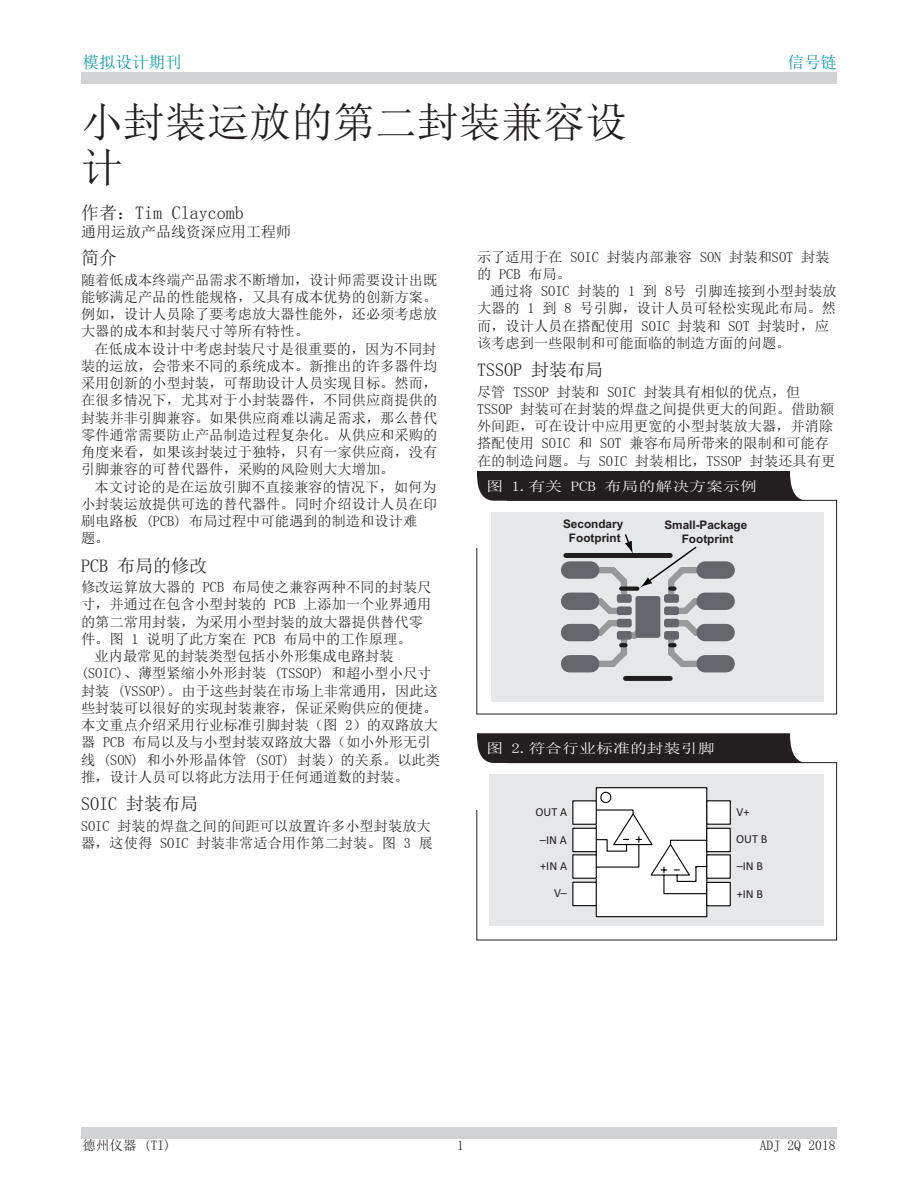
<style>
.page{position:relative;width:918px;height:1188px;background:#fff}
.page>*{position:absolute;margin:0;border:0;box-sizing:border-box;transform-origin:0 0}
.t1{font:42px/45px "Sim Sun";color:#231f20}
.t2{font:18px "Sim Sun";color:#231f20}
.t3{font:16.5px "Sim Sun";color:#0097a4}
.t4{font:15px "Sim Sun";color:#231f20}
.t5{font:14.25px/17.2px "Sim Sun";color:#231f20}
.t6{font:13.5px "Sim Sun";color:#fff;scale:1.26 1}
.t7{font:13.5px "Sim Sun";color:#231f20}
.t8{font:12.15px/26.2px "Calibri";color:#231f20}
.t9{font:700 11.85px/14.1px "Arial";color:#231f20;text-align:center}
</style>
<div class="page">
<div style="left:81px;top:1127px;width:756px;height:11px;background:#d1d2d4"></div>
<div style="left:81px;top:73px;width:756px;height:11px;background:#d1d2d4"></div>
<svg style="left:477px;top:471px;width:331px;height:30px;background:#2f2b2c"></svg>
<div style="left:491px;top:513px;width:333px;height:189px;background:#e6e7e9"></div>
<div style="left:626px;top:676px;width:44px;height:5px;background:#201d1e"></div>
<div style="left:566px;top:553px;width:104px;height:5px;background:#201d1e"></div>
<div style="left:570px;top:624px;width:21px;height:17px;background:#63666a"></div>
<div style="left:570px;top:593px;width:21px;height:17px;background:#63666a"></div>
<div style="left:570px;top:561px;width:21px;height:18px;background:#63666a"></div>
<div style="left:570px;top:655px;width:21px;height:17px;background:#63666a"></div>
<div style="left:705px;top:624px;width:21px;height:17px;background:#63666a"></div>
<div style="left:705px;top:593px;width:21px;height:17px;background:#63666a"></div>
<div style="left:705px;top:561px;width:21px;height:18px;background:#63666a"></div>
<div style="left:705px;top:655px;width:21px;height:17px;background:#63666a"></div>
<svg style="left:574px;top:534px;width:148px;height:139px"></svg>
<svg style="left:477px;top:733px;width:331px;height:30px;background:#302c2d"></svg>
<div style="left:489px;top:774px;width:335px;height:152px;background:#e6e7e9"></div>
<div style="left:596px;top:788px;width:111px;height:129px;background:#fff"></div>
<div style="left:596px;top:787px;width:111px;height:130px;border:1px solid #040503"></div>
<div style="left:706px;top:800px;width:25px;height:25px;background:#fff;border:1px solid #040503"></div>
<div style="left:706px;top:828px;width:25px;height:24px;background:#fff;border:1px solid #040503"></div>
<div style="left:706px;top:854px;width:25px;height:25px;background:#fff;border:1px solid #040503"></div>
<div style="left:706px;top:882px;width:25px;height:24px;background:#fff;border:1px solid #040503"></div>
<div style="left:572px;top:800px;width:25px;height:25px;background:#fff;border:1px solid #040503"></div>
<div style="left:572px;top:828px;width:25px;height:24px;background:#fff;border:1px solid #040503"></div>
<div style="left:572px;top:854px;width:25px;height:25px;background:#fff;border:1px solid #040503"></div>
<div style="left:572px;top:882px;width:25px;height:24px;background:#fff;border:1px solid #040503"></div>
<svg style="left:595px;top:791px;width:113px;height:104px"></svg>
<p class="t3" style="left:82px;top:53px;width:100px">模拟设计期刊</p>
<p class="t3" style="left:788px;top:53px;width:51px">信号链</p>
<h1 class="t1" style="left:81px;top:99px;width:547px">小封装运放的第二封装兼容设计</h1>
<p class="t2" style="left:81px;top:204px;width:164px">作者：Tim Claycomb</p>
<p class="t4" style="left:81px;top:224px;width:211px">通用运放产品线资深应用工程师</p>
<p class="t2" style="left:81px;top:249px;width:37px">简介</p>
<p class="t5" style="left:81px;top:271px;width:358px;text-align:justify">随着低成本终端产品需求不断增加，设计师需要设计出既能够满足产品的性能规格，又具有成本优势的创新方案。例如，设计人员除了要考虑放大器性能外，还必须考虑放大器的成本和封装尺寸等所有特性。</p>
<p class="t5" style="left:81px;top:340px;width:358px;text-align:justify;text-indent:14px">在低成本设计中考虑封装尺寸是很重要的，因为不同封装的运放，会带来不同的系统成本。新推出的许多器件均采用创新的小型封装，可帮助设计人员实现目标。然而，在很多情况下，尤其对于小封装器件，不同供应商提供的封装并非引脚兼容。如果供应商难以满足需求，那么替代零件通常需要防止产品制造过程复杂化。从供应和采购的角度来看，如果该封装过于独特，只有一家供应商，没有引脚兼容的可替代器件，采购的风险则大大增加。</p>
<p class="t5" style="left:81px;top:478px;width:358px;text-indent:14px">本文讨论的是在运放引脚不直接兼容的情况下，如何为小封装运放提供可选的替代器件。同时介绍设计人员在印刷电路板 (PCB) 布局过程中可能遇到的制造和设计难<br>题。</p>
<p class="t2" style="left:81px;top:556px;width:127px">PCB 布局的修改</p>
<p class="t5" style="left:81px;top:578px;width:352px">修改运算放大器的 PCB 布局使之兼容两种不同的封装尺</p>
<p class="t5" style="left:81px;top:596px;width:352px">寸，并通过在包含小型封装的 PCB 上添加一个业界通用</p>
<p class="t5" style="left:81px;top:613px;width:343px">的第二常用封装，为采用小型封装的放大器提供替代零</p>
<p class="t5" style="left:81px;top:630px;width:332px">件。图 1 说明了此方案在 PCB 布局中的工作原理。</p>
<p class="t5" style="left:94px;top:647px;width:301px">业内最常见的封装类型包括小外形集成电路封装</p>
<p class="t5" style="left:81px;top:665px;width:352px">(SOIC)、薄型紧缩小外形封装 (TSSOP) 和超小型小尺寸</p>
<p class="t5" style="left:81px;top:682px;width:358px">封装 (VSSOP)。由于这些封装在市场上非常通用，因此这</p>
<p class="t5" style="left:81px;top:699px;width:358px">些封装可以很好的实现封装兼容，保证采购供应的便捷。</p>
<p class="t5" style="left:81px;top:716px;width:358px">本文重点介绍采用行业标准引脚封装（图 2）的双路放大</p>
<p class="t5" style="left:81px;top:734px;width:352px">器 PCB 布局以及与小型封装双路放大器（如小外形无引</p>
<p class="t5" style="left:81px;top:751px;width:361px">线 (SON) 和小外形晶体管 (SOT) 封装）的关系。以此类</p>
<p class="t5" style="left:81px;top:768px;width:329px">推，设计人员可以将此方法用于任何通道数的封装。</p>
<p class="t2" style="left:81px;top:795px;width:118px">SOIC 封装布局</p>
<p class="t5" style="left:81px;top:817px;width:353px">SOIC 封装的焊盘之间的间距可以放置许多小型封装放大器，这使得 SOIC 封装非常适合用作第二封装。图 3 展</p>
<p class="t5" style="left:477px;top:248px;width:354px">示了适用于在 SOIC 封装内部兼容 SON 封装和SOT 封装的 PCB 布局。</p>
<p class="t5" style="left:477px;top:283px;width:361px;text-indent:14px">通过将 SOIC 封装的 1 到 8号 引脚连接到小型封装放大器的 1 到 8 号引脚，设计人员可轻松实现此布局。然而，设计人员在搭配使用 SOIC 封装和 SOT 封装时，应该考虑到一些限制和可能面临的制造方面的问题。</p>
<p class="t2" style="left:477px;top:361px;width:127px">TSSOP 封装布局</p>
<p class="t5" style="left:477px;top:383px;width:360px">尽管 TSSOP 封装和 SOIC 封装具有相似的优点，但<br>TSSOP 封装可在封装的焊盘之间提供更大的间距。借助额外间距，可在设计中应用更宽的小型封装放大器，并消除搭配使用 SOIC 和 SOT 兼容布局所带来的限制和可能存在的制造问题。与 SOIC 封装相比，TSSOP 封装还具有更</p>
<p class="t6" style="left:486px;top:479px;width:217px">图 1.有关 PCB 布局的解决方案示例</p>
<p class="t9" style="left:563px;top:517px;width:62px">Secondary<br>Footprint</p>
<p class="t9" style="left:664px;top:518px;width:84px">Small-Package<br>Footprint</p>
<p class="t6" style="left:486px;top:741px;width:183px">图 2.符合行业标准的封装引脚</p>
<p class="t8" style="left:535px;top:799px;width:33px">OUT A</p>
<p class="t8" style="left:540px;top:826px;width:29px">–IN A +IN A</p>
<p class="t8" style="left:554px;top:880px;width:14px">V–</p>
<p class="t8" style="left:737px;top:799px;width:15px">V+</p>
<p class="t8" style="left:736px;top:826px;width:33px">OUT B</p>
<p class="t8" style="left:737px;top:853px;width:28px">–IN B</p>
<p class="t8" style="left:737px;top:880px;width:28px">+IN B</p>
<p class="t7" style="left:82px;top:1139px;width:90px">德州仪器 (TI)</p>
<p class="t7" style="left:457px;top:1139px;width:8px">1</p>
<p class="t7" style="left:760px;top:1139px;width:77px">ADJ 2Q 2018</p>
</div>
